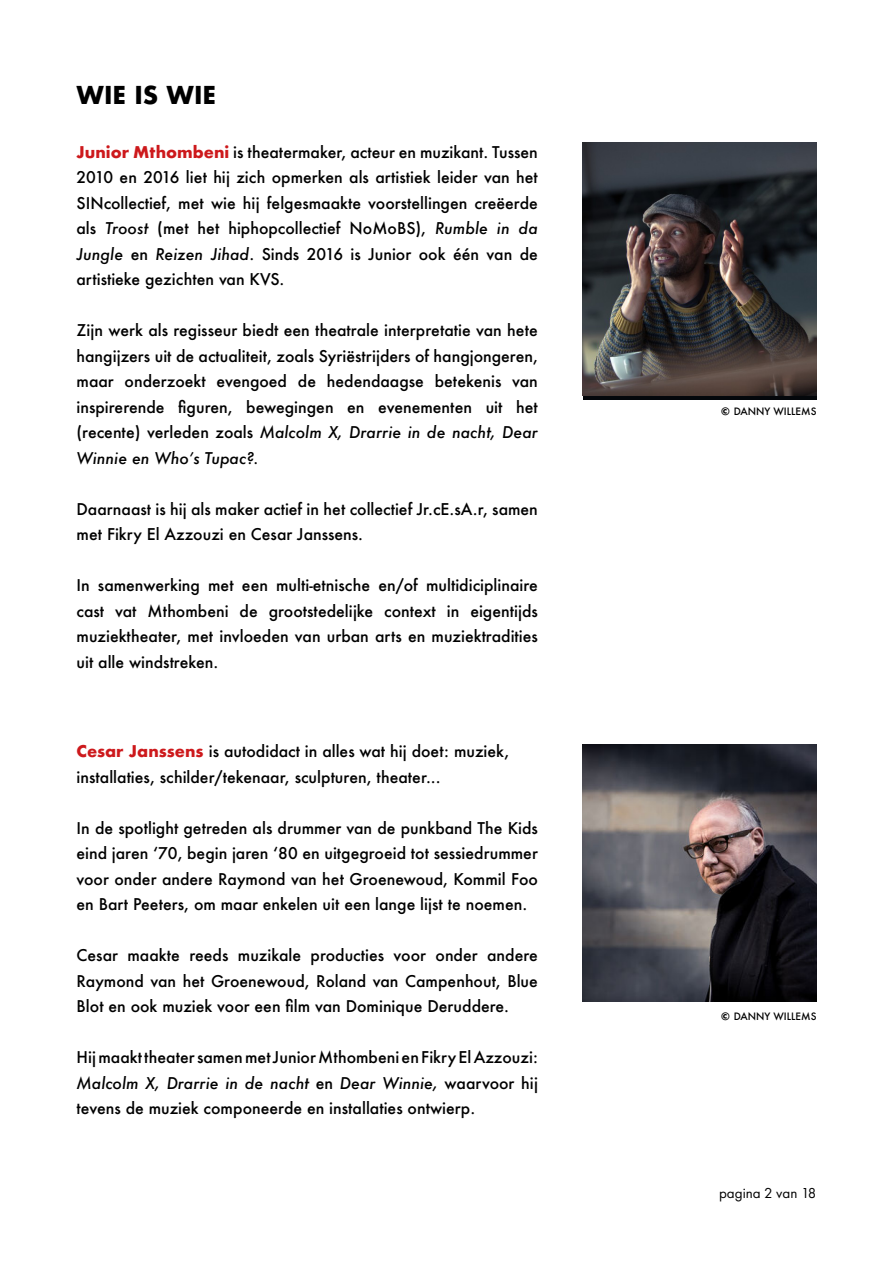
<style>
.page{position:relative;width:893px;height:1263px;background:#fff}
.page>*{position:absolute;margin:0;border:0;box-sizing:border-box;transform-origin:0 0}
.t1{font:700 24px "Futura";color:#000}
.t2{font:500 15.75px/25.5px "Futura";color:#000;text-align:justify}
.t3{font:15px "Futura PT";color:#000}
.t4{font:500 9.9px "Futura";color:#000}
.s1{font-weight:700;color:#cd191c}
.s2{font-style:italic}
.s3{font-weight:700}
</style>
<div class="page">
<img style="left:583px;top:143px;width:233px;height:253px">
<img style="left:583px;top:744px;width:233px;height:257px">
<h1 class="t1" style="left:77px;top:78px;width:141px">WIE IS WIE</h1>
<p class="t2" style="left:77px;top:139px;width:463px"><span class="s1">Junior Mthombeni</span> is theatermaker, acteur en muzikant. Tussen 2010 en 2016 liet hij zich opmerken als artistiek leider van het SINcollectief, met wie hij felgesmaakte voorstellingen creëerde als <span class="s2">Troost</span> (met het hiphopcollectief NoMoBS), <span class="s2">Rumble in da Jungle</span> en <span class="s2">Reizen Jihad</span>. Sinds 2016 is Junior ook één van de artistieke gezichten van KVS.</p>
<p class="t2" style="left:77px;top:317px;width:463px">Zijn werk als regisseur biedt een theatrale interpretatie van hete hangijzers uit de actualiteit, zoals Syriëstrijders of hangjongeren, maar onderzoekt evengoed de hedendaagse betekenis van inspirerende figuren, bewegingen en evenementen uit het (recente) verleden zoals <span class="s2">Malcolm X, Drarrie in de nacht, Dear Winnie en Who’s Tupac?.</span></p>
<p class="t2" style="left:77px;top:496px;width:463px">Daarnaast is hij als maker actief in het collectief Jr.cE.sA.r, samen met Fikry El Azzouzi en Cesar Janssens.</p>
<p class="t2" style="left:77px;top:572px;width:463px">In samenwerking met een multi-etnische en/of multidiciplinaire cast vat Mthombeni de grootstedelijke context in eigentijds muziektheater, met invloeden van urban arts en muziektradities uit alle windstreken.</p>
<p class="t2" style="left:77px;top:738px;width:434px"><span class="s1">Cesar Janssens</span> is autodidact in alles wat hij doet: muziek, installaties, schilder/tekenaar, sculpturen, theater...</p>
<p class="t2" style="left:77px;top:815px;width:463px">In de spotlight getreden als drummer van de punkband The Kids eind jaren ‘70, begin jaren ‘80 en uitgegroeid tot sessiedrummer voor onder andere Raymond van het Groenewoud, Kommil Foo en Bart Peeters, om maar enkelen uit een lange lijst te noemen.</p>
<p class="t2" style="left:77px;top:942px;width:463px">Cesar maakte reeds muzikale producties voor onder andere Raymond van het Groenewoud, Roland van Campenhout, Blue Blot en ook muziek voor een film van Dominique Deruddere.</p>
<p class="t2" style="left:77px;top:1044px;width:463px">Hij maakt theater samen met Junior Mthombeni en Fikry El Azzouzi:<br><span class="s2">Malcolm X, Drarrie in de nacht</span> en <span class="s2">Dear Winnie,</span> waarvoor hij tevens de muziek componeerde en installaties ontwierp.</p>
<p class="t4" style="left:721px;top:405px;width:97px"><span class="s3">©</span> DANNY WILLEMS</p>
<p class="t4" style="left:721px;top:1009px;width:97px"><span class="s3">©</span> DANNY WILLEMS</p>
<p class="t3" style="left:719px;top:1184px;width:99px">pagina 2 van 18</p>
</div>
